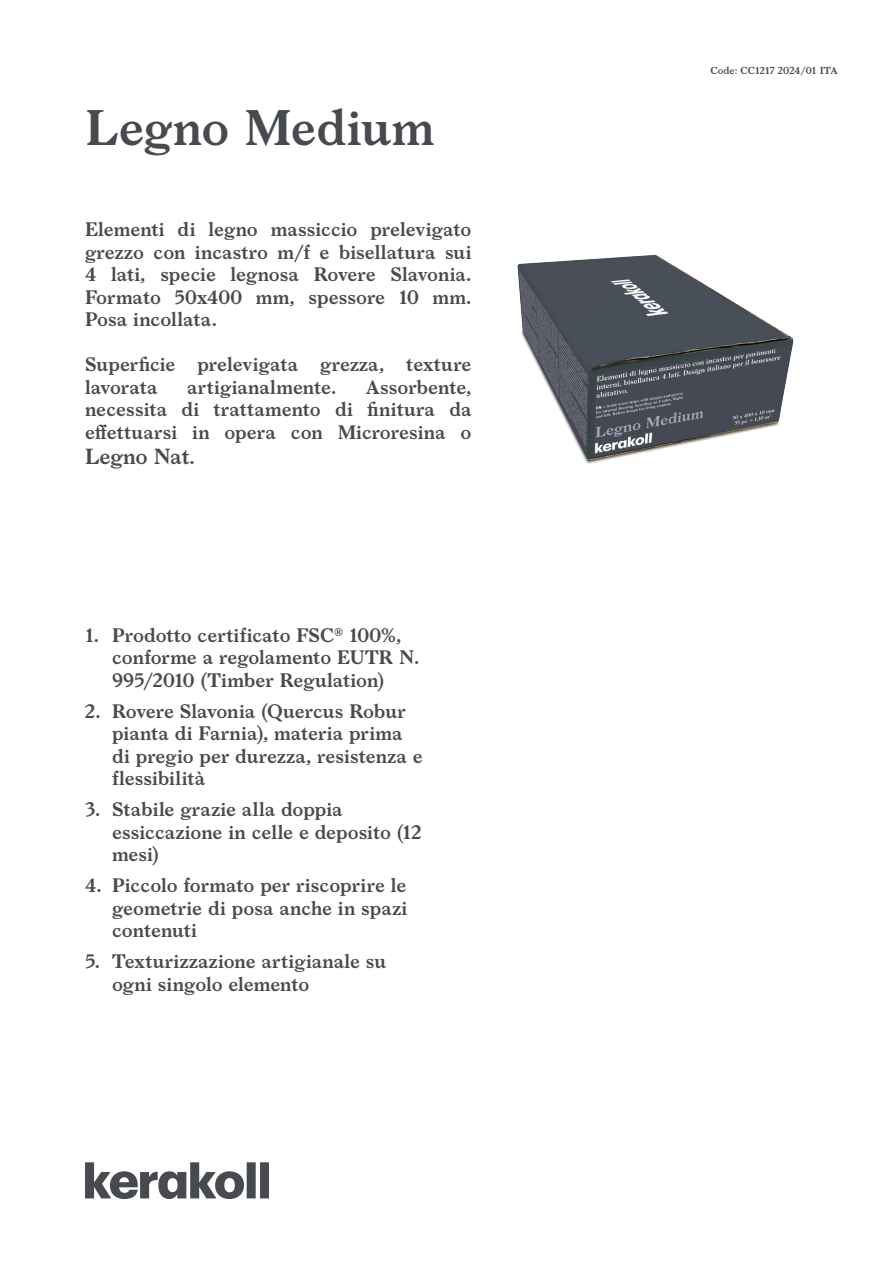
<style>
.page{position:relative;width:893px;height:1263px;background:#fff}
.page>*{position:absolute;margin:0;border:0;box-sizing:border-box;transform-origin:0 0}
.notag_cover_nome_prodotto{font:600 48px "Larish Neue";color:#474a4e}
.cover_descrizione_prodotto{font:600 21px "Larish Neue";letter-spacing:-.015em;color:#474a4e}
.cover_descrizione_prodotto-2{font:600 18.75px/22.5px "Larish Neue";color:#474a4e}
.t1{font:600 9.75px "Larish Neue";color:#474a4e}
.s1{font-size:18.75px}
</style>
<div class="page">
<svg style="left:85px;top:1162px;width:184px;height:37px"></svg>
<img style="left:517px;top:254px;width:277px;height:210px">
<p class="notag_cover_nome_prodotto" style="left:85px;top:91px;width:350px">Legno Medium</p>
<p class="cover_descrizione_prodotto-2" style="left:85px;top:217px;width:388px;text-align:justify">Elementi di legno massiccio prelevigato grezzo con incastro m/f e bisellatura sui 4 lati, specie legnosa Rovere Slavonia.<br>Formato 50x400 mm, spessore 10 mm.<br>Posa incollata.</p>
<p class="cover_descrizione_prodotto-2" style="left:85px;top:352px;width:388px">Superficie prelevigata grezza, texture lavorata</p>
<p class="cover_descrizione_prodotto-2" style="left:85px;top:374px;width:388px;text-align:justify;text-indent:281px">Assorbente, necessita di trattamento di finitura da effettuarsi in opera con Microresina o</p>
<p class="cover_descrizione_prodotto" style="left:85px;top:440px;width:111px">Legno Nat<span class="s1">.</span></p>
<p class="cover_descrizione_prodotto-2" style="left:187px;top:374px;width:151px">artigianalmente.</p>
<p class="cover_descrizione_prodotto-2" style="left:112px;top:622px;width:309px;text-indent:-27px">1. Prodotto certificato FSC<sup>®</sup> 100%, conforme a regolamento EUTR N.<br>995/2010 (Timber Regulation)</p>
<p class="cover_descrizione_prodotto-2" style="left:112px;top:698px;width:312px;text-indent:-27px">2. Rovere Slavonia (Quercus Robur pianta di Farnia), materia prima di pregio per durezza, resistenza e flessibilità</p>
<p class="cover_descrizione_prodotto-2" style="left:112px;top:797px;width:311px;text-indent:-27px">3. Stabile grazie alla doppia essiccazione in celle e deposito (12 mesi)</p>
<p class="cover_descrizione_prodotto-2" style="left:112px;top:873px;width:297px;text-align:justify;text-indent:-27px">4. Piccolo formato per riscoprire le geometrie di posa anche in spazi contenuti</p>
<p class="cover_descrizione_prodotto-2" style="left:112px;top:949px;width:276px;text-indent:-27px">5. Texturizzazione artigianale su ogni singolo elemento</p>
<p class="t1" style="left:710px;top:63px;width:129px">Code: CC1217 2024/01 ITA</p>
</div>
